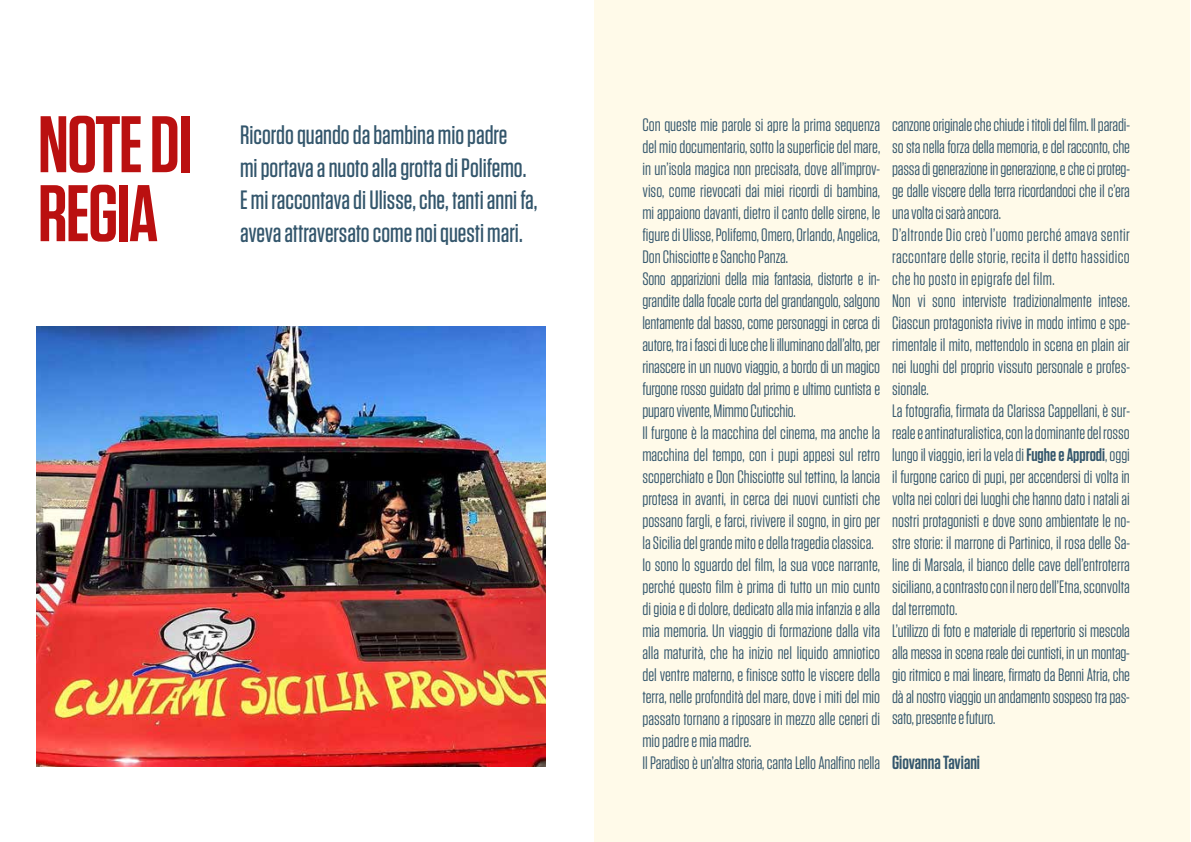
<style>
.page{position:relative;width:1191px;height:842px;background:#fff}
.page>*{position:absolute;margin:0;border:0;box-sizing:border-box;transform-origin:0 0}
.t1{font:600 80px/69px "Tungsten";letter-spacing:-.02em;color:#ba1010}
.t2{font:500 26.5px/32.9px "Tungsten";color:#33566c}
.t3{font:600 19px "Tungsten";color:#33566c}
.t4{font:18px/22px "Tungsten";color:#33566c}
.s1{font-weight:600}
</style>
<div class="page">
<div style="left:594px;top:0;width:595px;height:842px;background:#fffae9"></div>
<img style="left:36px;top:327px;width:510px;height:439px">
<h1 class="t1" style="left:38px;top:112px;width:155px">NOTE DI<br>REGIA</h1>
<h2 class="t2" style="left:240px;top:118px;width:299px">Ricordo quando da bambina mio padre<br>mi portava a nuoto alla grotta di Polifemo.<br>E mi raccontava di Ulisse, che, tanti anni fa, aveva attraversato come noi questi mari.</h2>
<p class="t4" style="left:642px;top:114px;width:239px">Con queste mie parole si apre la prima sequenza del mio documentario, sotto la superficie del mare, in un’isola magica non precisata, dove all’improv&shy;viso, come rievocati dai miei ricordi di bambina, mi appaiono davanti, dietro il canto delle sirene, le figure di Ulisse, Polifemo, Omero, Orlando, Angelica, Don Chisciotte e Sancho Panza.<br>Sono apparizioni della mia fantasia, distorte e in&shy;grandite dalla focale corta del grandangolo, salgono lentamente dal basso, come personaggi in cerca di autore, tra i fasci di luce che li illuminano dall’alto, per rinascere in un nuovo viaggio, a bordo di un magico furgone rosso guidato dal primo e ultimo cuntista e puparo vivente, Mimmo Cuticchio.<br>Il furgone è la macchina del cinema, ma anche la macchina del tempo, con i pupi appesi sul retro scoperchiato e Don Chisciotte sul tettino, la lancia protesa in avanti, in cerca dei nuovi cuntisti che possano fargli, e farci, rivivere il sogno, in giro per la Sicilia del grande mito e della tragedia classica.<br>Io sono lo sguardo del film, la sua voce narrante, perché questo film è prima di tutto un mio cunto di gioia e di dolore, dedicato alla mia infanzia e alla mia memoria. Un viaggio di formazione dalla vita alla maturità, che ha inizio nel liquido amniotico del ventre materno, e finisce sotto le viscere della terra, nelle profondità del mare, dove i miti del mio passato tornano a riposare in mezzo alle ceneri di mio padre e mia madre.<br>Il Paradiso è un’altra storia, canta Lello Analfino nella</p>
<p class="t4" style="left:892px;top:114px;width:239px">canzone originale che chiude i titoli del film. Il paradi&shy;so sta nella forza della memoria, e del racconto, che passa di generazione in generazione, e che ci proteg&shy;ge dalle viscere della terra ricordandoci che il c’era una volta ci sarà ancora.<br>D’altronde Dio creò l’uomo perché amava sentir raccontare delle storie, recita il detto hassidico che ho posto in epigrafe del film.<br>Non vi sono interviste tradizionalmente intese.<br>Ciascun protagonista rivive in modo intimo e spe&shy;rimentale il mito, mettendolo in scena en plain air nei luoghi del proprio vissuto personale e profes&shy;sionale.<br>La fotografia, firmata da Clarissa Cappellani, è sur&shy;reale e antinaturalistica, con la dominante del rosso lungo il viaggio, ieri la vela di <span class="s1">Fughe e Approdi</span>, oggi il furgone carico di pupi, per accendersi di volta in volta nei colori dei luoghi che hanno dato i natali ai nostri protagonisti e dove sono ambientate le no&shy;stre storie: il marrone di Partinico, il rosa delle Sa&shy;line di Marsala, il bianco delle cave dell’entroterra siciliano, a contrasto con il nero dell’Etna, sconvolta dal terremoto.<br>L’utilizzo di foto e materiale di repertorio si mescola alla messa in scena reale dei cuntisti, in un montag&shy;gio ritmico e mai lineare, firmato da Benni Atria, che dà al nostro viaggio un andamento sospeso tra pas&shy;sato, presente e futuro.</p>
<p class="t3" style="left:892px;top:752px;width:89px">Giovanna Taviani</p>
</div>
